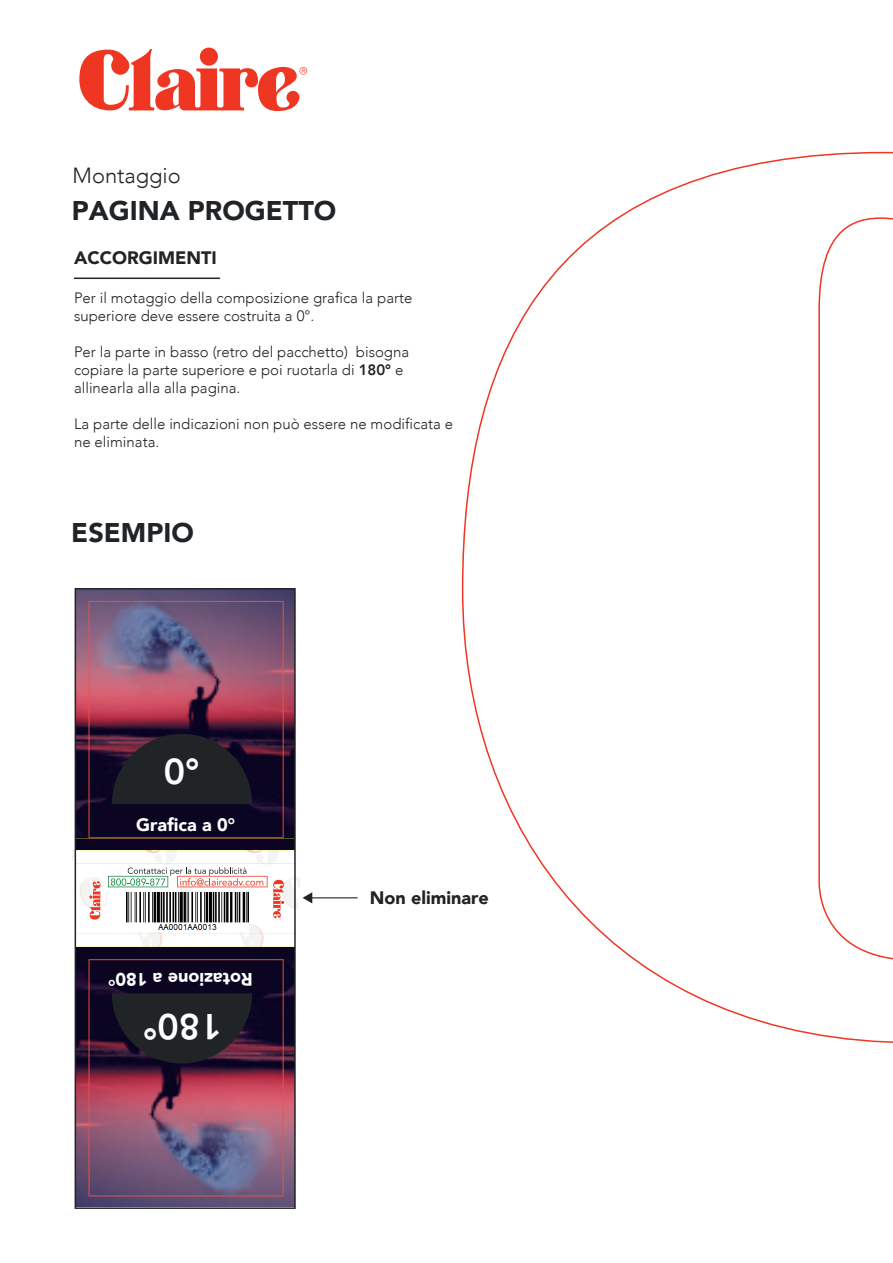
<style>
.page{position:relative;width:893px;height:1263px;background:#fff}
.page>*{position:absolute;margin:0;border:0;box-sizing:border-box;transform-origin:0 0}
.t1{font:800 36px "Avenir";color:#fff}
.t2{font:900 27px "Avenir";color:#202427}
.t3{font:300 21.9px "Avenir";color:#202427}
.t4{font:900 18px "Avenir";color:#202427}
.t5{font:900 18px "Avenir";color:#fff}
.t6{font:300 15px/18px "Avenir";color:#202427}
.s1{font-weight:800}
</style>
<div class="page">
<hr style="left:74px;top:278px;width:146px;height:1px;background:#202427">
<div style="left:200px;top:48px;width:18px;height:18px;background:#ef3623;border-radius:50%"></div>
<svg style="left:79px;top:49px;width:228px;height:62px"></svg>
<svg style="left:461px;top:151px;width:432px;height:892px"></svg>
<img style="left:73px;top:851px;width:227px;height:96px">
<hr style="left:76px;top:863px;width:221px;height:1px;background:#ede93b">
<hr style="left:76px;top:838px;width:221px;height:1px;background:#ede93b">
<hr style="left:76px;top:851px;width:221px;height:1px;background:#ede93b">
<hr style="left:76px;top:946px;width:221px;height:1px;background:#ede93b">
<hr style="left:76px;top:933px;width:221px;height:1px;background:#ede93b">
<svg style="left:75px;top:588px;width:221px;height:621px;background:#644a5e"></svg>
<hr style="left:311px;top:897px;width:47px;height:1px;background:#202427">
<svg style="left:303px;top:892px;width:9px;height:11px"></svg>
<h3 class="t3" style="left:73px;top:161px;width:110px">Montaggio</h3>
<h2 class="t2" style="left:72px;top:193px;width:266px">PAGINA PROGETTO</h2>
<p class="t4" style="left:74px;top:246px;width:144px">ACCORGIMENTI</p>
<p class="t6" style="left:74px;top:289px;width:340px">Per il motaggio della composizione grafica la parte superiore deve essere costruita a 0°.</p>
<p class="t6" style="left:74px;top:343px;width:337px">Per la parte in basso (retro del pacchetto) bisogna copiare la parte superiore e poi ruotarla di <span class="s1">180°</span> e allinearla alla alla pagina.</p>
<p class="t6" style="left:74px;top:415px;width:381px">La parte delle indicazioni non può essere ne modificata e ne eliminata.</p>
<h2 class="t2" style="left:71px;top:515px;width:124px">ESEMPIO</h2>
<h1 class="t1" style="left:164px;top:748px;width:37px">0°</h1>
<p class="t5" style="left:136px;top:813px;width:100px">Grafica a 0°</p>
<p class="t5" style="left:253px;top:990px;width:146px;rotate:-180deg">Rotazione a 180°</p>
<h1 class="t1" style="left:221px;top:1049px;width:80px;rotate:-180deg">180°</h1>
<p class="t4" style="left:370px;top:886px;width:120px">Non eliminare</p>
</div>
